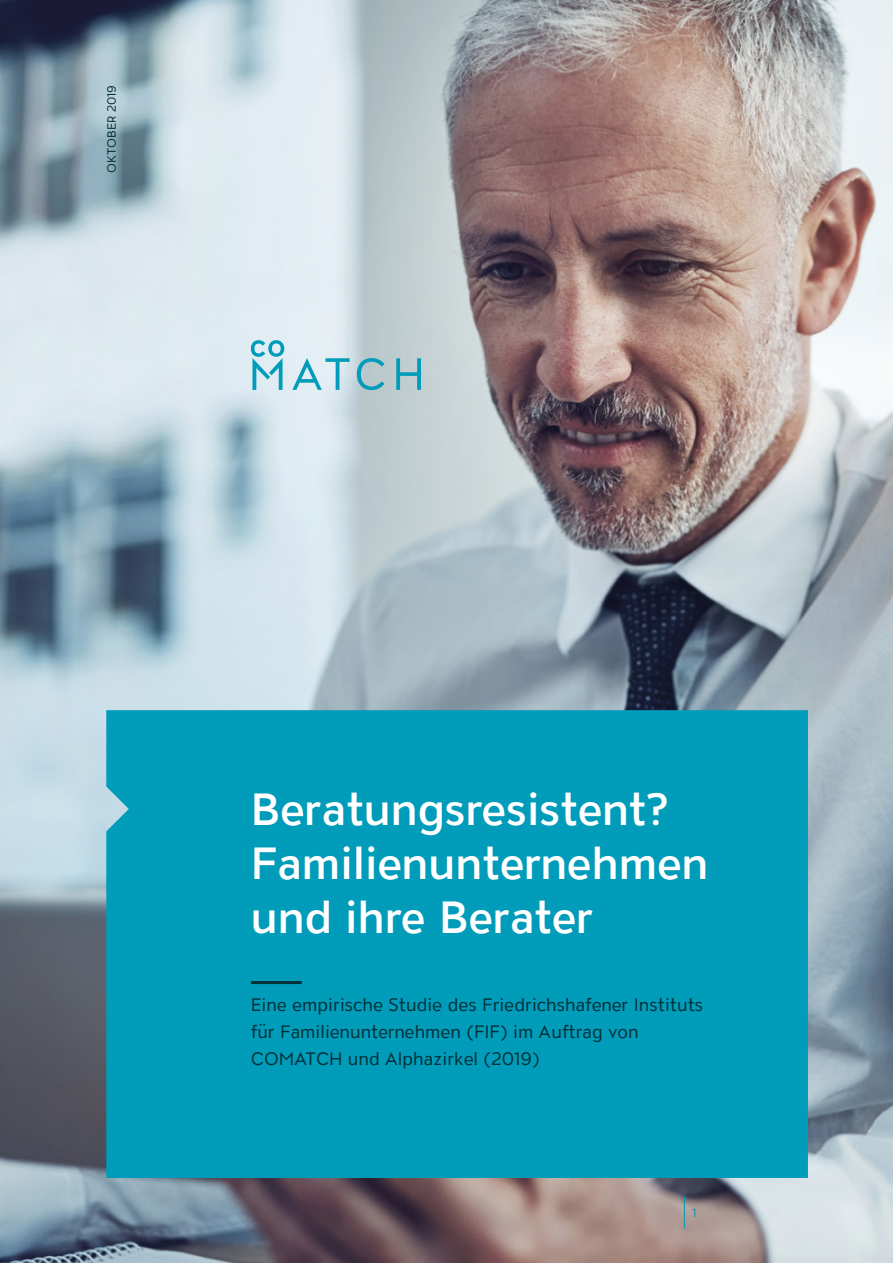
<style>
.page{position:relative;width:893px;height:1263px;background:#fff}
.page>*{position:absolute;margin:0;border:0;box-sizing:border-box;transform-origin:0 0}
.t1{font:500 45px/54px "ATC Overlook";color:#fff}
.t2{font:18px/27px "ATC Overlook";color:#00313a}
.t3{font:12px "ATC Overlook";color:#00313a}
.t4{font:12px "ATC Overlook";color:#009cb9}
</style>
<div class="page">
<img style="left:0;top:0;width:893px;height:1263px">
<div style="left:106px;top:710px;width:702px;height:468px;background:#009cb9"></div>
<svg style="left:357px;top:358px;width:27px;height:32px"></svg>
<svg style="left:292px;top:358px;width:58px;height:32px;background:#a8d8e3"></svg>
<svg style="left:396px;top:358px;width:25px;height:32px"></svg>
<svg style="left:251px;top:340px;width:33px;height:50px;background:#8fcfdd"></svg>
<hr style="left:251px;top:981px;width:51px;height:3px;background:#00313a">
<hr style="left:684px;top:1196px;width:1px;height:32px;background:#009cb9">
<p class="t3" style="left:105px;top:173px;width:89px;rotate:-90deg">OKTOBER 2019</p>
<h1 class="t1" style="left:251px;top:784px;width:459px">Beratungsresistent?<br>Familienunternehmen und ihre Berater</h1>
<p class="t2" style="left:251px;top:992px;width:454px">Eine empirische Studie des Friedrichshafener Instituts für Familienunternehmen (FIF) im Auftrag von<br>COMATCH und Alphazirkel (2019)</p>
<p class="t4" style="left:692px;top:1206px;width:6px">1</p>
</div>
